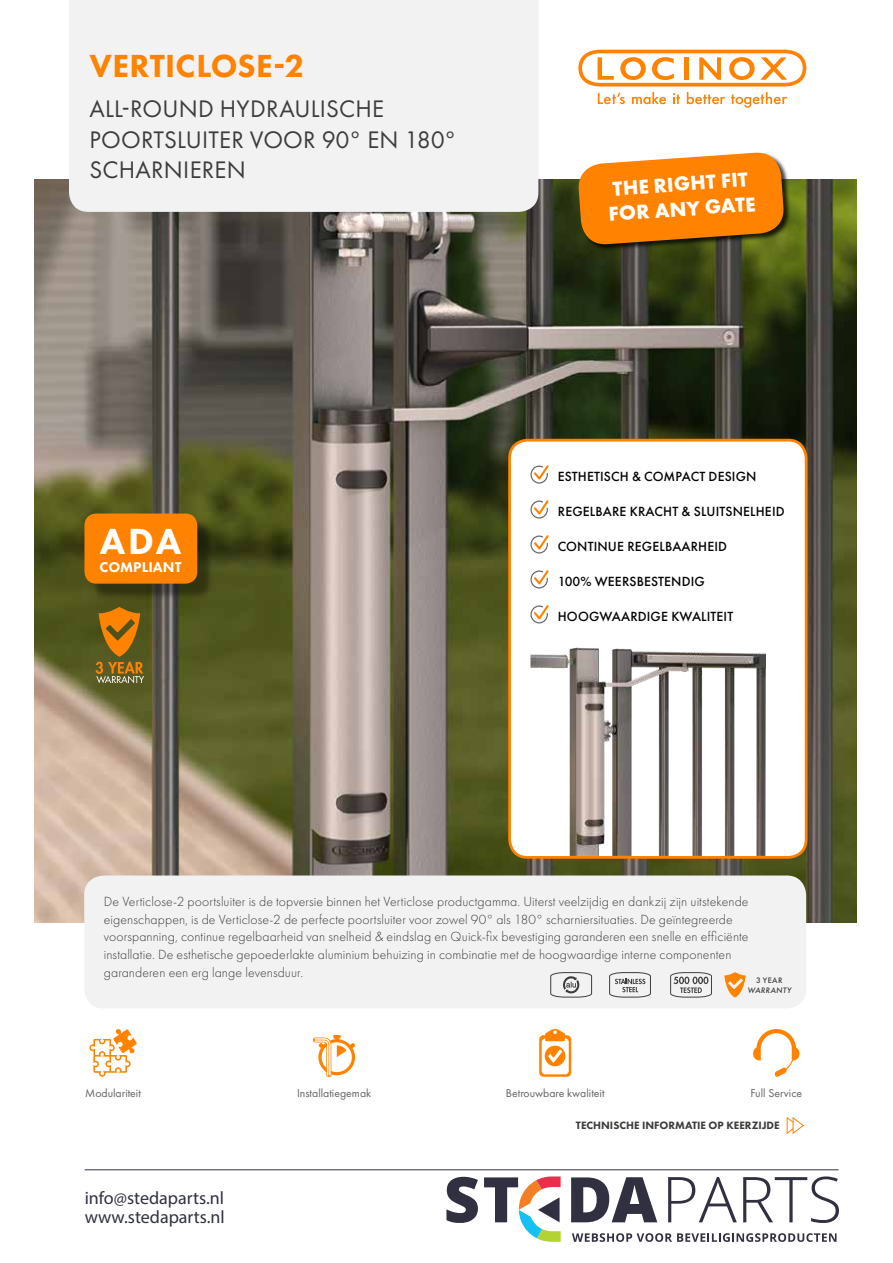
<style>
.page{position:relative;width:893px;height:1263px;background:#fff}
.page>*{position:absolute;margin:0;border:0;box-sizing:border-box;transform-origin:0 0}
.t1{font:800 37.65px "Futura PT";color:#fff}
.t2{font:800 33.15px "Futura PT";letter-spacing:.01em;color:#ff8200}
.t3{font:24.9px/30.3px "Futura PT";letter-spacing:.01em;color:#3c3c3b}
.t4{font:700 21px/25.2px "Futura PT";color:#fff}
.t5{font:18px/19.5px "Myriad Pro";color:#303141}
.t6{font:800 14.7px "Futura PT";letter-spacing:.005em;color:#fff}
.t7{font:300 13.8px/18px "Futura PT";letter-spacing:.005em;color:#3c3c3b}
.t8{font:500 13.8px "Futura PT";letter-spacing:.01em;color:#000}
.t9{font:11.85px "Futura PT";color:#646363}
.t10{font:800 11.1px "Futura PT";color:#3c3c3b}
.t11{font:italic 500 8.25px "Futura PT";letter-spacing:.04em;color:#3c3c3b}
.t12{font:500 8.25px "Futura PT";color:#3c3c3b}
</style>
<div class="page">
<img style="left:35px;top:180px;width:821px;height:742px">
<svg style="left:786px;top:1117px;width:18px;height:17px"></svg>
<svg style="left:313px;top:1035px;width:42px;height:42px"></svg>
<svg style="left:89px;top:1029px;width:48px;height:48px"></svg>
<svg style="left:539px;top:1029px;width:32px;height:48px"></svg>
<svg style="left:753px;top:1029px;width:46px;height:48px"></svg>
<div style="left:69px;top:0;width:469px;height:212px;background:#f2f2f2"></div>
<div style="left:578px;top:152px;width:213px;height:99px;background:#000;opacity:.75"></div>
<svg style="left:577px;top:152px;width:208px;height:94px;background:#e98416"></svg>
<svg style="left:578px;top:50px;width:228px;height:58px"></svg>
<div style="left:84px;top:875px;width:722px;height:133px;background:#f2f2f2;border-radius:20px"></div>
<div style="left:510px;top:440px;width:296px;height:417px;background:#fff;border-radius:18px"></div>
<svg style="left:530px;top:465px;width:19px;height:19px"></svg>
<svg style="left:530px;top:500px;width:19px;height:19px"></svg>
<svg style="left:530px;top:535px;width:19px;height:18px"></svg>
<svg style="left:530px;top:570px;width:19px;height:18px"></svg>
<svg style="left:530px;top:605px;width:19px;height:18px"></svg>
<div style="left:508px;top:439px;width:299px;height:420px;border:3px solid #ff8200;border-radius:18px"></div>
<img style="left:530px;top:647px;width:236px;height:209px">
<svg style="left:550px;top:972px;width:42px;height:25px"></svg>
<svg style="left:609px;top:972px;width:42px;height:25px"></svg>
<svg style="left:670px;top:972px;width:42px;height:25px"></svg>
<svg style="left:724px;top:972px;width:22px;height:25px"></svg>
<div style="left:90px;top:519px;width:124px;height:81px;background:#000;opacity:.35"></div>
<div style="left:84px;top:513px;width:113px;height:71px;background:#ff8200;border-radius:12px"></div>
<svg style="left:96px;top:607px;width:48px;height:76px;background:#986c1a"></svg>
<svg style="left:572px;top:1233px;width:264px;height:9px"></svg>
<svg style="left:446px;top:1177px;width:32px;height:46px"></svg>
<svg style="left:571px;top:1177px;width:86px;height:45px"></svg>
<svg style="left:668px;top:1177px;width:69px;height:45px"></svg>
<svg style="left:743px;top:1176px;width:96px;height:47px"></svg>
<svg style="left:484px;top:1176px;width:77px;height:66px"></svg>
<hr style="left:85px;top:1169px;width:754px;height:1px;background:#303141">
<h2 class="t2" style="left:90px;top:45px;width:216px">VERTICLOSE-2</h2>
<h3 class="t3" style="left:90px;top:94px;width:368px">ALL-ROUND HYDRAULISCHE<br>POORTSLUITER VOOR 90° EN 180°<br>SCHARNIEREN</h3>
<h1 class="t1" style="left:100px;top:518px;width:83px">ADA</h1>
<p class="t6" style="left:99px;top:558px;width:83px">COMPLIANT</p>
<h3 class="t4" style="left:606px;top:176px;width:149px;rotate:-4deg">THE RIGHT FIT<br>FOR ANY GATE</h3>
<p class="t8" style="left:558px;top:468px;width:200px">ESTHETISCH &amp; COMPACT DESIGN</p>
<p class="t8" style="left:558px;top:503px;width:228px">REGELBARE KRACHT &amp; SLUITSNELHEID</p>
<p class="t8" style="left:558px;top:538px;width:171px">CONTINUE REGELBAARHEID</p>
<p class="t8" style="left:558px;top:573px;width:148px">100% WEERSBESTENDIG</p>
<p class="t8" style="left:558px;top:608px;width:177px">HOOGWAARDIGE KWALITEIT</p>
<p class="t7" style="left:104px;top:892px;width:646px">De Verticlose-2 poortsluiter is de topversie binnen het Verticlose productgamma. Uiterst veelzijdig en dankzij zijn uitstekende eigenschappen is, de Verticlose-2 de perfecte poortsluiter voor zowel 90° als 180° scharniersituaties. De geïntegreerde voorspanning, continue regelbaarheid van snelheid &amp; eindslag en Quick-fix bevestiging garanderen een snelle en efficiënte installatie. De esthetische gepoederlakte aluminium behuizing in combinatie met de hoogwaardige interne componenten garanderen een erg lange levensduur.</p>
<p class="t12" style="left:756px;top:975px;width:28px">3 YEAR</p>
<p class="t11" style="left:747px;top:985px;width:46px">WARRANTY</p>
<p class="t9" style="left:85px;top:1086px;width:57px">Modulariteit</p>
<h3 class="t5" style="left:85px;top:1188px;width:142px">info@stedaparts.nl www.stedaparts.nl</h3>
<p class="t9" style="left:297px;top:1086px;width:76px">Installatiegemak</p>
<p class="t9" style="left:506px;top:1086px;width:100px">Betrouwbare kwaliteit</p>
<p class="t9" style="left:750px;top:1086px;width:53px">Full Service</p>
<p class="t10" style="left:576px;top:1119px;width:205px">TECHNISCHE INFORMATIE OP KEERZIJDE</p>
</div>
